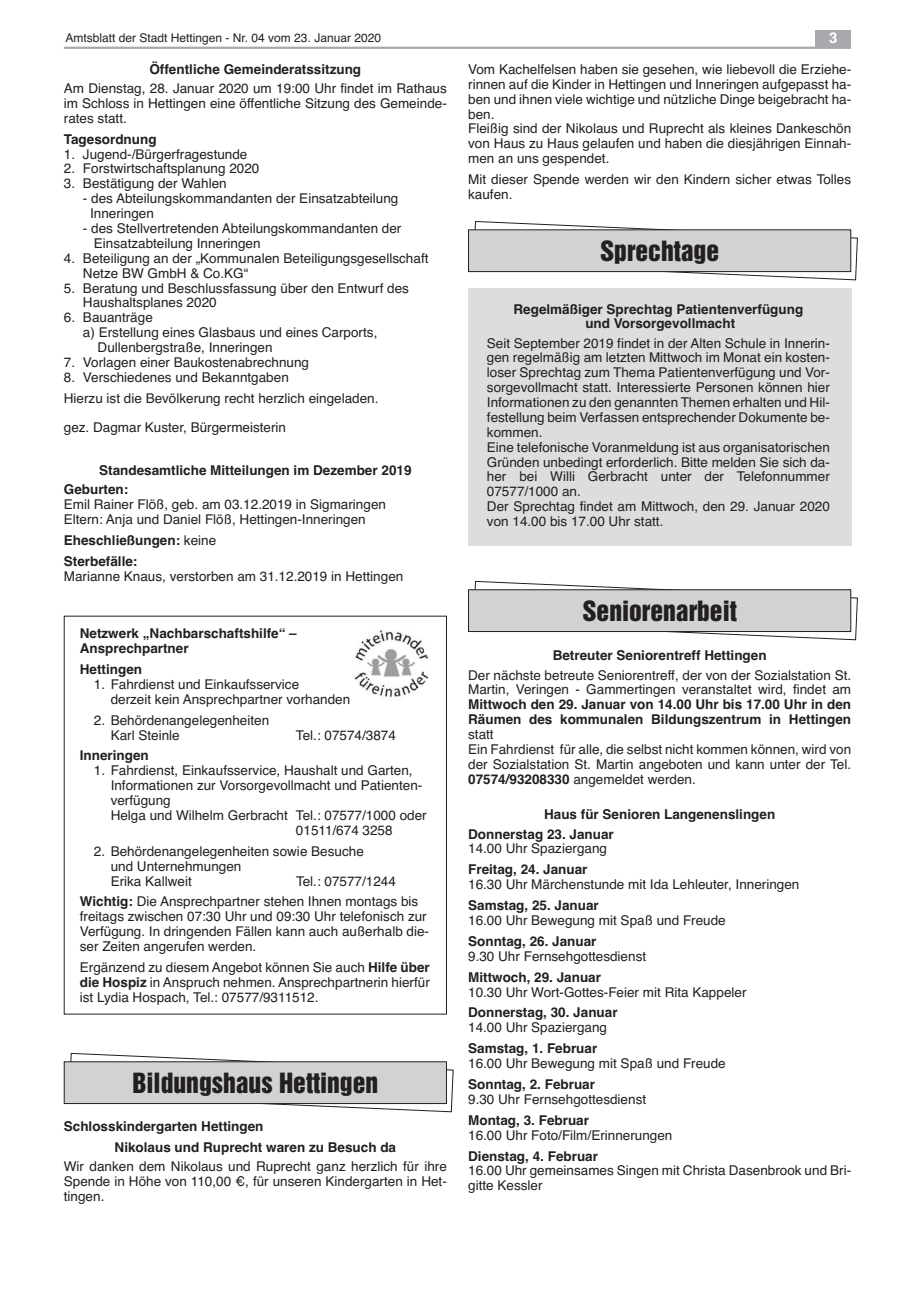
<style>
.page{position:relative;width:915px;height:1297px;background:#fff}
.page>*{position:absolute;margin:0;border:0;box-sizing:border-box;transform-origin:0 0}
.t1{font:25.5px "Helvetica Inserat";color:#231f20}
.t2{font:700 15px "Helvetica";color:#fff}
.t3{font:13.5px/14.9px "Helvetica";color:#231f20}
.t4{font:700 13.5px/14.9px "Helvetica";color:#231f20}
.t5{font:12px "Helvetica";color:#231f20}
.s1{font-weight:400}
.s2{font-weight:700}
</style>
<div class="page">
<hr style="left:64px;top:47px;width:786px;height:2px;background:#a8a9ad">
<div style="left:815px;top:30px;width:35px;height:17px;background:#a8a9ad"></div>
<img style="left:354px;top:629px;width:75px;height:69px">
<div style="left:468px;top:288px;width:382px;height:258px;background:#dcdddf"></div>
<svg style="left:472px;top:221px;width:385px;height:60px"></svg>
<div style="left:468px;top:230px;width:382px;height:42px;background:#d1d2d4"></div>
<div style="left:468px;top:229px;width:382px;height:43px;border:1px solid #231f20"></div>
<svg style="left:69px;top:1053px;width:385px;height:59px"></svg>
<div style="left:64px;top:1062px;width:382px;height:41px;background:#d1d2d4"></div>
<div style="left:64px;top:1061px;width:382px;height:43px;border:1px solid #231f20"></div>
<svg style="left:474px;top:581px;width:383px;height:59px"></svg>
<div style="left:468px;top:590px;width:382px;height:41px;background:#d1d2d4"></div>
<div style="left:468px;top:589px;width:382px;height:43px;border:1px solid #231f20"></div>
<p class="t5" style="left:65px;top:31px;width:317px">Amtsblatt der Stadt Hettingen - Nr. 04 vom 23. Januar 2020</p>
<p class="t2" style="left:829px;top:29px;width:10px">3</p>
<p class="t4" style="left:149px;top:62px;width:213px">Öffentliche Gemeinderatssitzung</p>
<p class="t3" style="left:64px;top:81px;width:384px;text-align:justify">Am Dienstag, 28. Januar 2020 um 19:00 Uhr findet im Rathaus im Schloss in Hettingen eine öffentliche Sitzung des Gemeinde&shy;rates statt.</p>
<p class="t4" style="left:64px;top:132px;width:94px">Tagesordnung</p>
<p class="t3" style="left:64px;top:146px;width:185px">1. Jugend-/Bürgerfragestunde</p>
<p class="t3" style="left:64px;top:161px;width:197px">2. Forstwirtschaftsplanung 2020</p>
<p class="t3" style="left:64px;top:176px;width:164px">3. Bestätigung der Wahlen</p>
<p class="t3" style="left:90px;top:191px;width:310px;text-indent:-7px">- des Abteilungskommandanten der Einsatzabteilung<br>Inneringen</p>
<p class="t3" style="left:94px;top:221px;width:309px;text-indent:-11px">- des Stellvertretenden Abteilungskommandanten der<br>Einsatzabteilung Inneringen</p>
<p class="t3" style="left:83px;top:251px;width:347px;text-indent:-19px">4. Beteiligung an der „Kommunalen Beteiligungsgesellschaft<br>Netze BW GmbH &amp; Co.KG“</p>
<p class="t3" style="left:83px;top:280px;width:327px;text-indent:-19px">5. Beratung und Beschlussfassung über den Entwurf des<br>Haushaltsplanes 2020</p>
<p class="t3" style="left:64px;top:310px;width:90px">6. Bauanträge</p>
<p class="t3" style="left:83px;top:325px;width:296px">a) Erstellung eines Glasbaus und eines Carports,</p>
<p class="t3" style="left:98px;top:340px;width:176px">Dullenbergstraße, Inneringen</p>
<p class="t3" style="left:64px;top:355px;width:247px">7. Vorlagen einer Baukostenabrechnung</p>
<p class="t3" style="left:64px;top:367px;width:316px;line-height:20.9px">8. Verschiedenes und Bekanntgaben<br>Hierzu ist die Bevölkerung recht herzlich eingeladen.</p>
<p class="t3" style="left:64px;top:420px;width:224px">gez. Dagmar Kuster, Bürgermeisterin</p>
<p class="t4" style="left:64px;top:461px;width:349px;line-height:19.2px;text-indent:35px">Standesamtliche Mitteilungen im Dezember 2019<br>Geburten:</p>
<p class="t3" style="left:64px;top:497px;width:323px">Emil Rainer Flöß, geb. am 03.12.2019 in Sigmaringen<br>Eltern: Anja und Daniel Flöß, Hettingen-Inneringen</p>
<p class="t4" style="left:64px;top:530px;width:154px;line-height:20.9px">Eheschließungen: <span class="s1">keine<br></span>Sterbefälle:</p>
<p class="t3" style="left:64px;top:568px;width:341px">Marianne Knaus, verstorben am 31.12.2019 in Hettingen</p>
<p class="t4" style="left:80px;top:626px;width:218px">Netzwerk „Nachbarschaftshilfe“ –<br>Ansprechpartner</p>
<p class="t4" style="left:80px;top:662px;width:64px">Hettingen</p>
<p class="t3" style="left:111px;top:677px;width:241px;text-indent:-17px">1. Fahrdienst und Einkaufsservice<br>derzeit kein Ansprechpartner vorhanden</p>
<p class="t3" style="left:111px;top:713px;width:160px;text-indent:-17px">2. Behördenangelegenheiten<br>Karl Steinle</p>
<p class="t3" style="left:296px;top:727px;width:101px">Tel.: 07574/3874</p>
<p class="t4" style="left:80px;top:748px;width:71px">Inneringen</p>
<p class="t3" style="left:94px;top:763px;width:320px">1. Fahrdienst, Einkaufsservice, Haushalt und Garten,</p>
<p class="t3" style="left:111px;top:778px;width:313px">Informationen zur Vorsorgevollmacht und Patienten-</p>
<p class="t3" style="left:111px;top:793px;width:62px">verfügung</p>
<p class="t3" style="left:111px;top:808px;width:317px">Helga und Wilhelm Gerbracht Tel.: 07577/1000 oder</p>
<p class="t3" style="left:296px;top:823px;width:98px">01511/674 3258</p>
<p class="t3" style="left:111px;top:844px;width:254px;text-indent:-17px">2. Behördenangelegenheiten sowie Besuche und Unternehmungen<br>Erika Kallweit</p>
<p class="t3" style="left:80px;top:870px;width:340px;line-height:20.9px;text-indent:216px">Tel.: 07577/1244<br><span class="s2">Wichtig:</span> Die Ansprechpartner stehen Ihnen montags bis</p>
<p class="t3" style="left:80px;top:909px;width:351px">freitags zwischen 07:30 Uhr und 09:30 Uhr telefonisch zur<br>Verfügung. In dringenden Fällen kann auch außerhalb die&shy;ser Zeiten angerufen werden.</p>
<p class="t3" style="left:80px;top:960px;width:351px;text-align:justify">Ergänzend zu diesem Angebot können Sie auch <span class="s2">Hilfe über die Hospiz</span> in Anspruch nehmen. Ansprechpartnerin hierfür ist Lydia Hospach, Tel.: 07577/9311512.</p>
<h1 class="t1" style="left:132px;top:1072px;width:247px">Bildungshaus Hettingen</h1>
<p class="t4" style="left:114px;top:1116px;width:283px;line-height:20.9px;text-indent:-51px">Schlosskindergarten Hettingen<br>Nikolaus und Ruprecht waren zu Besuch da</p>
<p class="t3" style="left:64px;top:1159px;width:384px;text-align:justify">Wir danken dem Nikolaus und Ruprecht ganz herzlich für ihre Spende in Höhe von 110,00 €, für unseren Kindergarten in Het&shy;tingen.</p>
<p class="t3" style="left:468px;top:62px;width:384px">Vom Kachelfelsen haben sie gesehen, wie liebevoll die Erziehe&shy;rinnen auf die Kinder in Hettingen und Inneringen aufgepasst ha&shy;ben und ihnen viele wichtige und nützliche Dinge beigebracht ha&shy;ben.<br>Fleißig sind der Nikolaus und Ruprecht als kleines Dankeschön von Haus zu Haus gelaufen und haben die diesjährigen Einnah&shy;men an uns gespendet.</p>
<p class="t3" style="left:468px;top:172px;width:384px">Mit dieser Spende werden wir den Kindern sicher etwas Tolles kaufen.</p>
<h1 class="t1" style="left:600px;top:240px;width:120px">Sprechtage</h1>
<p class="t4" style="left:513px;top:301px;width:291px;text-align:center">Regelmäßiger Sprechtag Patientenverfügung und Vorsorgevollmacht</p>
<p class="t3" style="left:487px;top:335px;width:344px">Seit September 2019 findet in der Alten Schule in Innerin&shy;gen regelmäßig am letzten Mittwoch im Monat ein kosten&shy;loser Sprechtag zum Thema Patientenverfügung und Vor&shy;sorgevollmacht statt. Interessierte Personen können hier Informationen zu den genannten Themen erhalten und Hil&shy;festellung beim Verfassen entsprechender Dokumente be&shy;kommen.<br>Eine telefonische Voranmeldung ist aus organisatorischen Gründen unbedingt erforderlich. Bitte melden Sie sich da&shy;her bei Willi Gerbracht unter der Telefonnummer 07577/1000 an.<br>Der Sprechtag findet am Mittwoch, den 29. Januar 2020 von 14.00 bis 17.00 Uhr statt.</p>
<h1 class="t1" style="left:582px;top:600px;width:156px">Seniorenarbeit</h1>
<p class="t4" style="left:552px;top:648px;width:215px">Betreuter Seniorentreff Hettingen</p>
<p class="t3" style="left:468px;top:667px;width:384px">Der nächste betreute Seniorentreff, der von der Sozialstation St.<br>Martin, Veringen - Gammertingen veranstaltet wird, findet am</p>
<p class="t4" style="left:468px;top:697px;width:384px">Mittwoch den 29. Januar von 14.00 Uhr bis 17.00 Uhr in den<br>Räumen des kommunalen Bildungszentrum in Hettingen</p>
<p class="t3" style="left:468px;top:727px;width:384px">statt<br>Ein Fahrdienst für alle, die selbst nicht kommen können, wird von der Sozialstation St. Martin angeboten und kann unter der Tel.<br><span class="s2">07574/93208330</span> angemeldet werden.</p>
<p class="t4" style="left:468px;top:805px;width:308px;line-height:19.2px;text-indent:76px">Haus für Senioren Langenenslingen<br>Donnerstag 23. Januar</p>
<p class="t3" style="left:468px;top:841px;width:140px">14.00 Uhr Spaziergang</p>
<p class="t4" style="left:468px;top:862px;width:121px">Freitag, 24. Januar</p>
<p class="t3" style="left:468px;top:877px;width:332px">16.30 Uhr Märchenstunde mit Ida Lehleuter, Inneringen</p>
<p class="t4" style="left:468px;top:898px;width:132px">Samstag, 25. Januar</p>
<p class="t3" style="left:468px;top:913px;width:259px">16.00 Uhr Bewegung mit Spaß und Freude</p>
<p class="t4" style="left:468px;top:934px;width:130px">Sonntag, 26. Januar</p>
<p class="t3" style="left:468px;top:949px;width:179px">9.30 Uhr Fernsehgottesdienst</p>
<p class="t4" style="left:468px;top:969px;width:134px">Mittwoch, 29. Januar</p>
<p class="t3" style="left:468px;top:984px;width:280px">10.30 Uhr Wort-Gottes-Feier mit Rita Kappeler</p>
<p class="t4" style="left:468px;top:1005px;width:151px">Donnerstag, 30. Januar</p>
<p class="t3" style="left:468px;top:1020px;width:140px">14.00 Uhr Spaziergang</p>
<p class="t4" style="left:468px;top:1041px;width:131px">Samstag, 1. Februar</p>
<p class="t3" style="left:468px;top:1056px;width:259px">16.00 Uhr Bewegung mit Spaß und Freude</p>
<p class="t4" style="left:468px;top:1077px;width:128px">Sonntag, 2. Februar</p>
<p class="t3" style="left:468px;top:1092px;width:179px">9.30 Uhr Fernsehgottesdienst</p>
<p class="t4" style="left:468px;top:1113px;width:122px">Montag, 3. Februar</p>
<p class="t3" style="left:468px;top:1127px;width:206px">16.00 Uhr Foto/Film/Erinnerungen</p>
<p class="t4" style="left:468px;top:1148px;width:131px">Dienstag, 4. Februar</p>
<p class="t3" style="left:468px;top:1163px;width:384px">16.00 Uhr gemeinsames Singen mit Christa Dasenbrook und Bri&shy;gitte Kessler</p>
</div>
